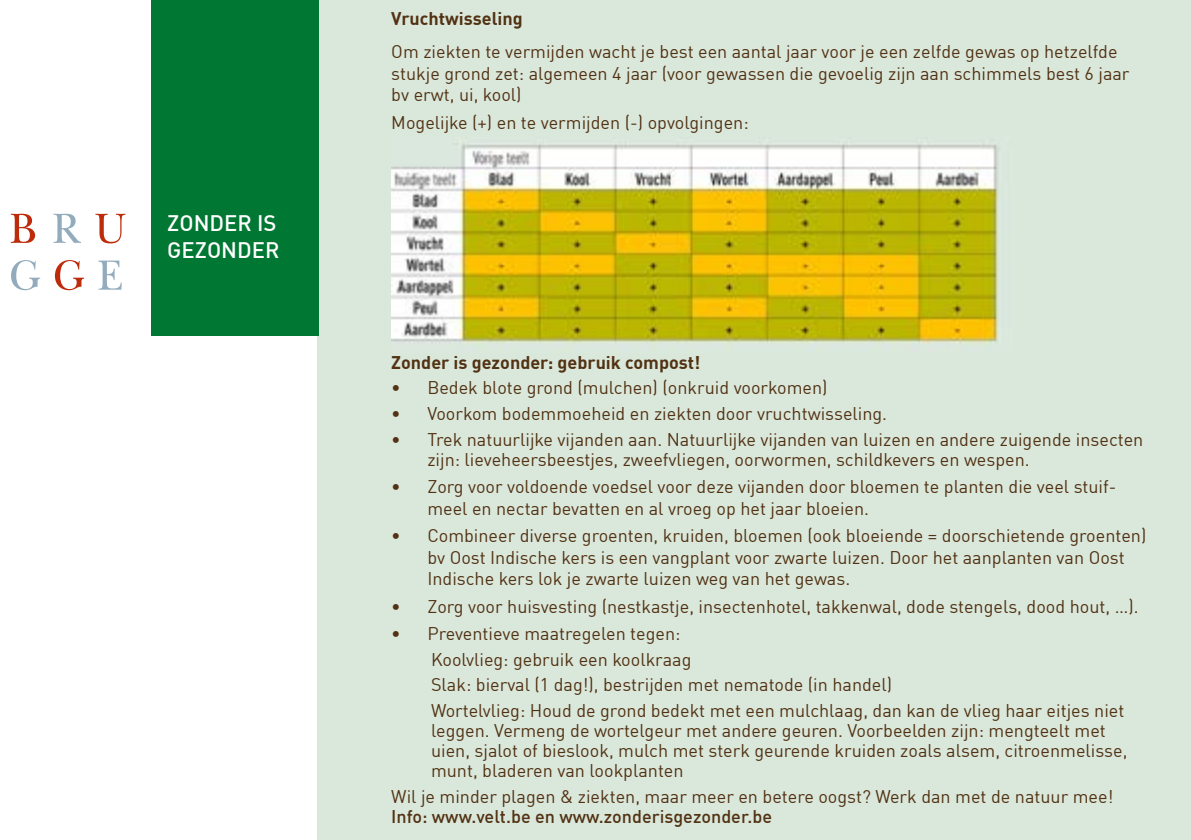
<style>
.page{position:relative;width:1191px;height:840px;background:#fff}
.page>*{position:absolute;margin:0;border:0;box-sizing:border-box;transform-origin:0 0}
.t1{font:500 22px/26.4px "DIN Offc Pro";color:#fff}
.t2{font:18px/21.6px "DIN Offc Pro";color:#523213}
.t3{font:700 18px "DIN Offc Pro";color:#523213}
.t4{font:500 18px "DIN Offc Pro";color:#523213}
</style>
<div class="page">
<div style="left:317px;top:0;width:874px;height:839px;background:#dae8dc"></div>
<svg style="left:11px;top:213px;width:24px;height:30px"></svg>
<svg style="left:53px;top:214px;width:28px;height:29px"></svg>
<svg style="left:95px;top:214px;width:30px;height:29px"></svg>
<svg style="left:11px;top:260px;width:29px;height:30px"></svg>
<svg style="left:55px;top:260px;width:29px;height:30px"></svg>
<svg style="left:99px;top:260px;width:23px;height:29px"></svg>
<div style="left:151px;top:0;width:168px;height:336px;background:#007732"></div>
<img style="left:391px;top:143px;width:608px;height:204px">
<p class="t1" style="left:167px;top:207px;width:114px">ZONDER IS<br>GEZONDER</p>
<p class="t3" style="left:391px;top:4px;width:133px">Vruchtwisseling</p>
<p class="t2" style="left:391px;top:39px;width:739px">Om ziekten te vermijden wacht je best een aantal jaar voor je een zelfde gewas op hetzelfde stukje grond zet: algemeen 4 jaar (voor gewassen die gevoelig zijn aan schimmels best 6 jaar bv erwt, ui, kool)</p>
<p class="t2" style="left:391px;top:109px;width:359px">Mogelijke (+) en te vermijden (-) opvolgingen:</p>
<p class="t3" style="left:391px;top:347px;width:310px">Zonder is gezonder: gebruik compost!</p>
<p class="t2" style="left:391px;top:375px;width:438px">• Bedek blote grond (mulchen) (onkruid voorkomen)</p>
<p class="t2" style="left:391px;top:400px;width:497px">• Voorkom bodemmoeheid en ziekten door vruchtwisseling.</p>
<p class="t2" style="left:427px;top:427px;width:717px;line-height:20px;text-indent:-36px">• Trek natuurlijke vijanden aan. Natuurlijke vijanden van luizen en andere zuigende insecten zijn: lieveheersbeestjes, zweefvliegen, oorwormen, schildkevers en wespen.</p>
<p class="t2" style="left:427px;top:473px;width:690px;text-indent:-36px">• Zorg voor voldoende voedsel voor deze vijanden door bloemen te planten die veel stuif&shy;meel en nectar bevatten en al vroeg op het jaar bloeien.</p>
<p class="t2" style="left:427px;top:522px;width:720px;text-indent:-36px">• Combineer diverse groenten, kruiden, bloemen (ook bloeiende = doorschietende groenten) bv Oost Indische kers is een vangplant voor zwarte luizen. Door het aanplanten van Oost<br>Indische kers lok je zwarte luizen weg van het gewas.</p>
<p class="t2" style="left:391px;top:593px;width:748px">• Zorg voor huisvesting (nestkastje, insectenhotel, takkenwal, dode stengels, dood hout, …).</p>
<p class="t2" style="left:431px;top:618px;width:695px;line-height:25.6px;text-indent:-40px">• Preventieve maatregelen tegen:<br>Koolvlieg: gebruik een koolkraag<br>Slak: bierval (1 dag!), bestrijden met nematode (in handel)<br>Wortelvlieg: Houd de grond bedekt met een mulchlaag, dan kan de vlieg haar eitjes niet</p>
<p class="t2" style="left:431px;top:718px;width:698px;line-height:20px">leggen. Vermeng de wortelgeur met andere geuren. Voorbeelden zijn: mengteelt met uien, sjalot of bieslook, mulch met sterk geurende kruiden zoals alsem, citroenmelisse, munt, bladeren van lookplanten</p>
<p class="t2" style="left:391px;top:783px;width:723px">Wil je minder plagen &amp; ziekten, maar meer en betere oogst? Werk dan met de natuur mee!</p>
<p class="t4" style="left:391px;top:801px;width:382px">Info: www.velt.be en www.zonderisgezonder.be</p>
</div>
